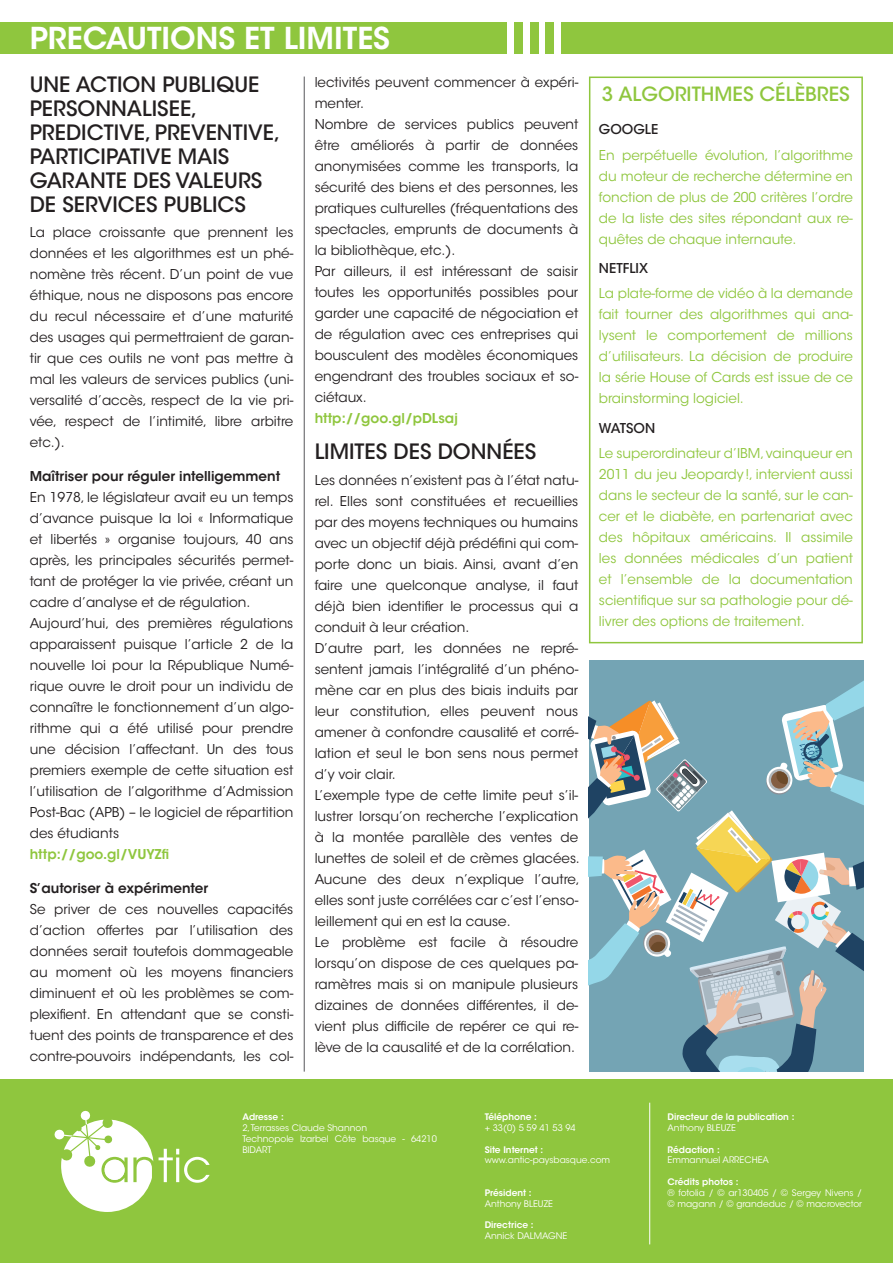
<style>
.page{position:relative;width:893px;height:1263px;background:#fff}
.page>*{position:absolute;margin:0;border:0;box-sizing:border-box;transform-origin:0 0}
.t1{font:600 30px "ITC Avant Garde Std";color:#fff}
.t2{font:500 21px/24px "ITC Avant Garde Std";color:#231f20}
.t3{font:500 19.5px "ITC Avant Garde Std";color:#8fc63e}
.t4{font:13.5px/21px "ITC Avant Garde Std";color:#231f20}
.t5{font:13.5px/21px "ITC Avant Garde Std";color:#8fc63e;text-align:justify}
.t6{font:600 13.5px "ITC Avant Garde Std";color:#231f20}
.t7{font:600 13.5px "ITC Avant Garde Std";color:#8fc63e}
.t8{font:500 13.5px "ITC Avant Garde Std";color:#231f20}
.t9{font:9px/10.8px "ITC Avant Garde Std";color:#fff}
.t10{font:600 9px "ITC Avant Garde Std";color:#fff}
</style>
<div class="page">
<div style="left:562px;top:22px;width:331px;height:32px;background:#8fc63e"></div>
<div style="left:545px;top:22px;width:9px;height:32px;background:#8fc63e"></div>
<div style="left:530px;top:22px;width:9px;height:32px;background:#8fc63e"></div>
<div style="left:514px;top:22px;width:9px;height:32px;background:#8fc63e"></div>
<div style="left:0;top:22px;width:506px;height:32px;background:#8fc63e"></div>
<div style="left:0;top:1079px;width:893px;height:184px;background:#8fc63e"></div>
<hr style="left:304px;top:77px;width:1px;height:994px;background:#56575b">
<div style="left:589px;top:77px;width:274px;height:566px;border:2px solid #8fc63e"></div>
<svg style="left:159px;top:1149px;width:51px;height:34px"></svg>
<svg style="left:54px;top:1110px;width:99px;height:102px"></svg>
<hr style="left:649px;top:1103px;width:1px;height:141px;background:#fff">
<div style="left:589px;top:660px;width:274px;height:411px;background:#74a4b4"></div>
<svg style="left:589px;top:681px;width:274px;height:391px"></svg>
<h1 class="t1" style="left:30px;top:19px;width:362px">PRECAUTIONS ET LIMITES</h1>
<h2 class="t2" style="left:30px;top:73px;width:252px">UNE ACTION PUBLIQUE<br>PERSONNALISEE,<br>PREDICTIVE, PREVENTIVE,<br>PARTICIPATIVE MAIS<br>GARANTE DES VALEURS<br>DE SERVICES PUBLICS</h2>
<p class="t4" style="left:30px;top:222px;width:265px;text-align:justify">La place croissante que prennent les données et les algorithmes est un phé&shy;nomène très récent. D’un point de vue éthique, nous ne disposons pas encore du recul nécessaire et d’une maturité des usages qui permettraient de garan&shy;tir que ces outils ne vont pas mettre à mal les valeurs de services publics (uni&shy;versalité d’accès, respect de la vie pri&shy;vée, respect de l’intimité, libre arbitre etc.).</p>
<p class="t6" style="left:30px;top:468px;width:252px">Maîtriser pour réguler intelligemment</p>
<p class="t4" style="left:30px;top:487px;width:265px">En 1978, le législateur avait eu un temps d’avance puisque la loi « Informatique et libertés » organise toujours, 40 ans après, les principales sécurités permet&shy;tant de protéger la vie privée, créant un cadre d’analyse et de régulation.<br>Aujourd’hui, des premières régulations apparaissent puisque l’article 2 de la nouvelle loi pour la République Numé&shy;rique ouvre le droit pour un individu de connaître le fonctionnement d’un algo&shy;rithme qui a été utilisé pour prendre une décision l’affectant. Un des tous premiers exemple de cette situation est l’utilisation de l’algorithme d’Admission Post-Bac (APB) – le logiciel de répartition des étudiants</p>
<p class="t7" style="left:30px;top:846px;width:141px">http://goo.gl/VUYZfi</p>
<p class="t6" style="left:30px;top:880px;width:180px">S’autoriser à expérimenter</p>
<p class="t4" style="left:30px;top:899px;width:265px;text-align:justify">Se priver de ces nouvelles capacités d’action offertes par l’utilisation des données serait toutefois dommageable au moment où les moyens financiers diminuent et où les problèmes se com&shy;plexifient. En attendant que se consti&shy;tuent des points de transparence et des contre-pouvoirs indépendants, les col-</p>
<p class="t4" style="left:315px;top:72px;width:265px">lectivités peuvent commencer à expéri&shy;menter.<br>Nombre de services publics peuvent être améliorés à partir de données anonymisées comme les transports, la sécurité des biens et des personnes, les pratiques culturelles (fréquentations des spectacles, emprunts de documents à la bibliothèque, etc.).<br>Par ailleurs, il est intéressant de saisir toutes les opportunités possibles pour garder une capacité de négociation et de régulation avec ces entreprises qui bousculent des modèles économiques engendrant des troubles sociaux et so&shy;ciétaux.</p>
<p class="t7" style="left:315px;top:409px;width:145px">http://goo.gl/pDLsaj</p>
<h2 class="t2" style="left:315px;top:440px;width:223px">LIMITES DES DONNÉES</h2>
<p class="t4" style="left:315px;top:469px;width:267px">Les données n’existent pas à l’état natu&shy;rel. Elles sont constituées et recueillies par des moyens techniques ou humains avec un objectif déjà prédéfini qui com&shy;porte donc un biais. Ainsi, avant d’en faire une quelconque analyse, il faut déjà bien identifier le processus qui a conduit à leur création.<br>D’autre part, les données ne repré&shy;sentent jamais l’intégralité d’un phéno&shy;mène car en plus des biais induits par leur constitution, elles peuvent nous amener à confondre causalité et corré&shy;lation et seul le bon sens nous permet d’y voir clair.<br>L’exemple type de cette limite peut s’il&shy;lustrer lorsqu’on recherche l’explication à la montée parallèle des ventes de lunettes de soleil et de crèmes glacées.<br>Aucune des deux n’explique l’autre, elles sont juste corrélées car c’est l’enso&shy;leillement qui en est la cause.<br>Le problème est facile à résoudre lorsqu’on dispose de ces quelques pa&shy;ramètres mais si on manipule plusieurs dizaines de données différentes, il de&shy;vient plus difficile de repérer ce qui re&shy;lève de la causalité et de la corrélation.</p>
<h3 class="t3" style="left:602px;top:82px;width:249px">3 ALGORITHMES CÉLÈBRES</h3>
<p class="t8" style="left:599px;top:121px;width:61px">GOOGLE</p>
<p class="t5" style="left:599px;top:145px;width:255px">En perpétuelle évolution, l’algorithme du moteur de recherche détermine en fonction de plus de 200 critères l’ordre de la liste des sites répondant aux re&shy;quêtes de chaque internaute.</p>
<p class="t8" style="left:599px;top:260px;width:51px">NETFLIX</p>
<p class="t5" style="left:599px;top:283px;width:255px">La plate-forme de vidéo à la demande fait tourner des algorithmes qui ana&shy;lysent le comportement de millions d’utilisateurs. La décision de produire la série House of Cards est issue de ce brainstorming logiciel.</p>
<p class="t8" style="left:599px;top:419px;width:58px">WATSON</p>
<p class="t5" style="left:599px;top:443px;width:255px">Le superordinateur d’IBM, vainqueur en 2011 du jeu Jeopardy!, intervient aussi dans le secteur de la santé, sur le can&shy;cer et le diabète, en partenariat avec des hôpitaux américains. Il assimile les données médicales d’un patient et l’ensemble de la documentation scientifique sur sa pathologie pour dé&shy;livrer des options de traitement.</p>
<p class="t10" style="left:242px;top:1111px;width:43px">Adresse :</p>
<p class="t9" style="left:242px;top:1122px;width:196px">2, Terrasses Claude Shannon<br>Technopole Izarbel Côte basque - 64210<br>BIDART</p>
<p class="t10" style="left:485px;top:1111px;width:54px">Téléphone :</p>
<p class="t9" style="left:485px;top:1122px;width:93px">+ 33(0) 5 59 41 53 94</p>
<p class="t10" style="left:485px;top:1143px;width:60px">Site Internet :</p>
<p class="t9" style="left:485px;top:1155px;width:127px">www.antic-paysbasque.com</p>
<p class="t10" style="left:485px;top:1187px;width:48px">Président :</p>
<p class="t9" style="left:485px;top:1198px;width:70px">Anthony BLEUZE</p>
<p class="t10" style="left:485px;top:1219px;width:50px">Directrice :</p>
<p class="t9" style="left:485px;top:1230px;width:84px">Annick DALMAGNE</p>
<p class="t10" style="left:668px;top:1111px;width:128px">Directeur de la publication :</p>
<p class="t9" style="left:668px;top:1122px;width:70px">Anthony BLEUZE</p>
<p class="t10" style="left:668px;top:1143px;width:54px">Rédaction :</p>
<p class="t9" style="left:668px;top:1155px;width:103px">Emmannuel ARRECHEA</p>
<p class="t10" style="left:668px;top:1176px;width:73px">Crédits photos :</p>
<p class="t9" style="left:668px;top:1187px;width:196px">® fotolia / © ar130405 / © Sergey Nivens / © magann / © grandeduc / © macrovector</p>
</div>
